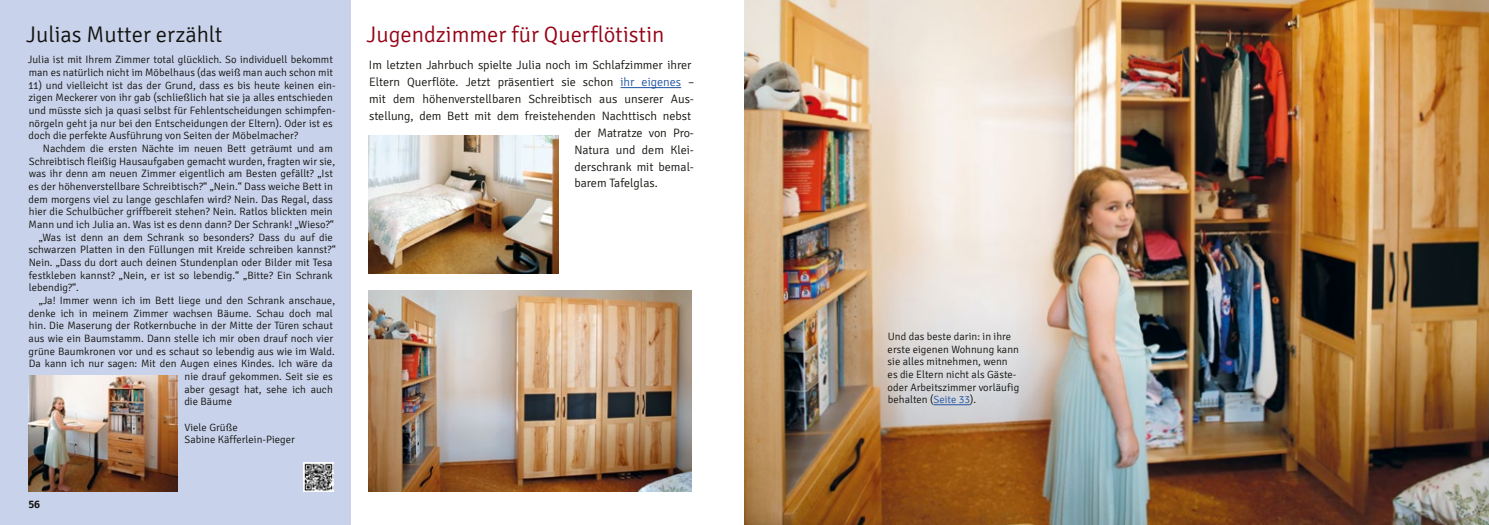
<style>
.page{position:relative;width:1489px;height:525px;background:#fff}
.page>*{position:absolute;margin:0;border:0;box-sizing:border-box;transform-origin:0 0}
.t1{font:300 22.5px "Signika";color:#950216}
.t2{font:300 22.5px "Signika";color:#12120d}
.t3{font:300 12.12px "Signika";color:#12120d}
.t4{font:600 11.25px "Signika";color:#12120d}
.t5{font:300 10.62px/12.6px "Signika";letter-spacing:.005em;color:#12120d}
.s1{color:#2155a2}
</style>
<div class="page">
<hr style="left:620px;top:87px;width:61px;height:1px;background:#2155a2">
<div style="left:0;top:0;width:351px;height:524px;background:#c8d2eb"></div>
<img style="left:744px;top:0;width:744px;height:524px">
<img style="left:28px;top:375px;width:149px;height:116px">
<img style="left:369px;top:135px;width:190px;height:138px">
<img style="left:369px;top:290px;width:322px;height:201px">
<hr style="left:933px;top:404px;width:37px;height:1px;background:#2155a2">
<img style="left:304px;top:462px;width:29px;height:29px">
<h1 class="t2" style="left:26px;top:22px;width:198px">Julias Mutter erzählt</h1>
<p class="t5" style="left:28px;top:54px;width:307px">Julia ist mit Ihrem Zimmer total glücklich. So individuell bekommt man es natürlich nicht im Möbelhaus (das weiß man auch schon mit</p>
<p class="t5" style="left:28px;top:79px;width:309px">11) und vielleicht ist das der Grund, dass es bis heute keinen ein&shy;zigen Meckerer von ihr gab (schließlich hat sie ja alles entschieden und müsste sich ja quasi selbst für Fehlentscheidungen schimpfen&shy;nörgeln geht ja nur bei den Entscheidungen der Eltern)…. Oder ist es doch die perfekte Ausführung von Seiten der Möbelmacher?</p>
<p class="t5" style="left:43px;top:142px;width:291px">Nachdem die ersten Nächte im neuen Bett geträumt und am</p>
<p class="t5" style="left:29px;top:155px;width:308px">Schreibtisch fleißig Hausaufgaben gemacht wurden, fragten wir sie,</p>
<p class="t5" style="left:29px;top:167px;width:305px">was ihr denn am neuen Zimmer eigentlich am Besten gefällt? „Ist</p>
<p class="t5" style="left:29px;top:180px;width:306px">es der höhenverstellbare Schreibtisch?“ „Nein.“ Dass weiche Bett in</p>
<p class="t5" style="left:29px;top:193px;width:306px">dem morgens viel zu lange geschlafen wird? Nein. Das Regal, dass</p>
<p class="t5" style="left:29px;top:205px;width:305px">hier die Schulbücher griffbereit stehen? Nein. Ratlos blickten mein</p>
<p class="t5" style="left:29px;top:218px;width:307px">Mann und ich Julia an. Was ist es denn dann? Der Schrank! „Wieso?“</p>
<p class="t5" style="left:39px;top:231px;width:295px">„Was ist denn an dem Schrank so besonders? Dass du auf die</p>
<p class="t5" style="left:29px;top:243px;width:308px">schwarzen Platten in den Füllungen mit Kreide schreiben kannst?“</p>
<p class="t5" style="left:29px;top:256px;width:305px">Nein. „Dass du dort auch deinen Stundenplan oder Bilder mit Tesa</p>
<p class="t5" style="left:29px;top:269px;width:305px">festkleben kannst? „Nein, er ist so lebendig.“ „Bitte? Ein Schrank</p>
<p class="t5" style="left:29px;top:281px;width:52px">lebendig?“.</p>
<p class="t5" style="left:39px;top:294px;width:298px">„Ja! Immer wenn ich im Bett liege und den Schrank anschaue,</p>
<p class="t5" style="left:29px;top:307px;width:306px">denke ich in meinem Zimmer wachsen Bäume. Schau doch mal</p>
<p class="t5" style="left:29px;top:319px;width:305px">hin. Die Maserung der Rotkernbuche in der Mitte der Türen schaut</p>
<p class="t5" style="left:29px;top:332px;width:306px">aus wie ein Baumstamm. Dann stelle ich mir oben drauf noch vier</p>
<p class="t5" style="left:29px;top:345px;width:308px">grüne Baumkronen vor und es schaut so lebendig aus wie im Wald.</p>
<p class="t5" style="left:29px;top:357px;width:305px">Da kann ich nur sagen: Mit den Augen eines Kindes…. Ich wäre da</p>
<p class="t5" style="left:184px;top:370px;width:150px">nie drauf gekommen. Seit sie es</p>
<p class="t5" style="left:184px;top:383px;width:150px">aber gesagt hat, sehe ich auch</p>
<p class="t5" style="left:184px;top:395px;width:49px">die Bäume</p>
<p class="t5" style="left:184px;top:421px;width:112px">Viele Grüße<br>Sabine Käfferlein-Pieger</p>
<p class="t4" style="left:28px;top:497px;width:13px">56</p>
<h1 class="t1" style="left:366px;top:22px;width:299px">Jugendzimmer für Querflötistin</h1>
<p class="t3" style="left:369px;top:58px;width:324px">Im letzten Jahrbuch spielte Julia noch im Schlafzimmer ihrer</p>
<p class="t3" style="left:369px;top:75px;width:327px">Eltern Querflöte. Jetzt präsentiert sie schon <span class="s1">ihr eigenes</span> –</p>
<p class="t3" style="left:369px;top:92px;width:326px">mit dem höhenverstellbaren Schreibtisch aus unserer Aus-</p>
<p class="t3" style="left:369px;top:109px;width:323px">stellung, dem Bett mit dem freistehenden Nachttisch nebst</p>
<p class="t3" style="left:574px;top:126px;width:121px">der Matratze von Pro-</p>
<p class="t3" style="left:574px;top:143px;width:121px">Natura und dem Klei-</p>
<p class="t3" style="left:574px;top:160px;width:121px">derschrank mit bemal-</p>
<p class="t3" style="left:574px;top:177px;width:85px">barem Tafelglas.</p>
<p class="t5" style="left:887px;top:330px;width:133px">Und das beste darin: in ihre erste eigenen Wohnung kann sie alles mitnehmen, wenn es die Eltern nicht als Gäste&shy;oder Arbeitszimmer vorläufig behalten (<span class="s1">Seite 33</span>).</p>
</div>
